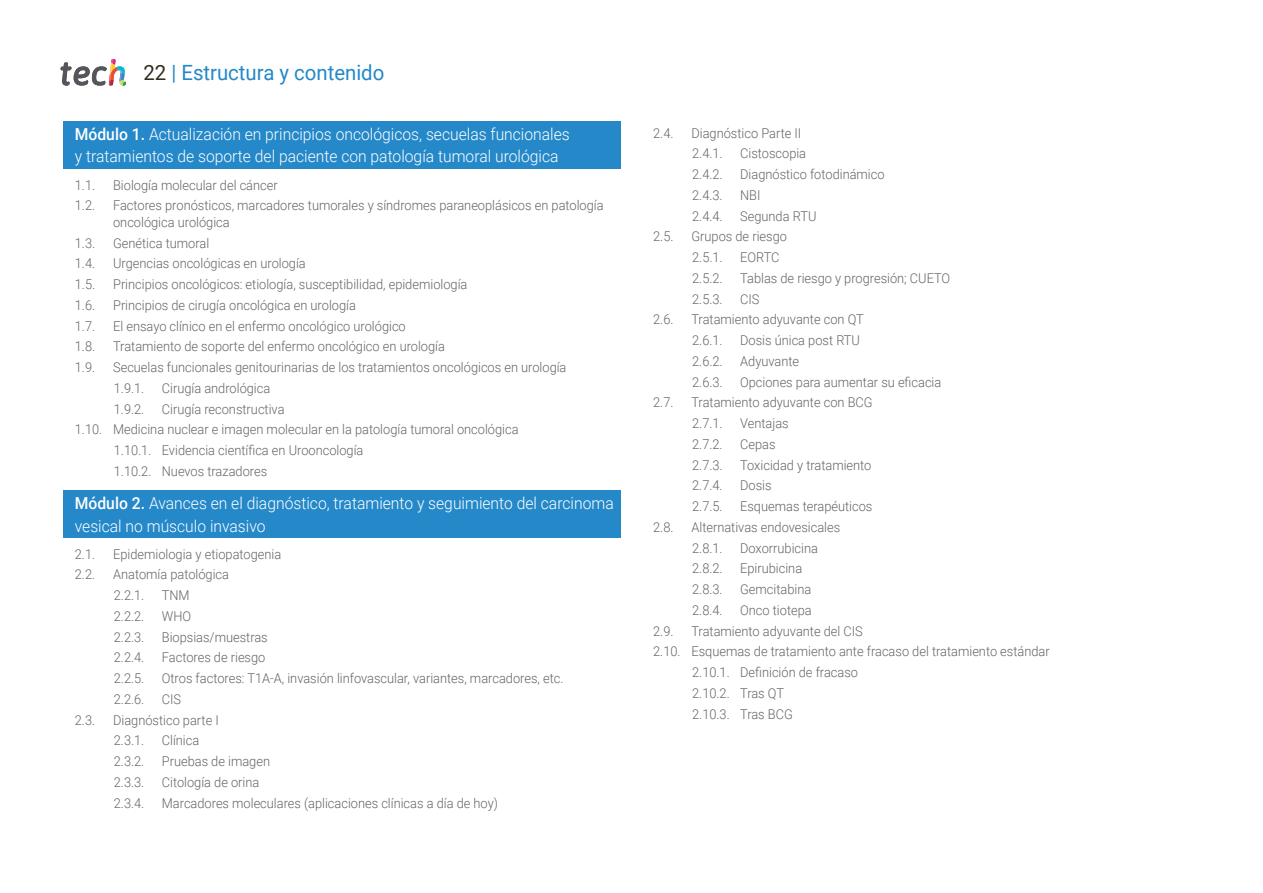
<style>
.page{position:relative;width:1263px;height:893px;background:#fff}
.page>*{position:absolute;margin:0;border:0;box-sizing:border-box;transform-origin:0 0}
.t1{font:21px "Roboto";color:#2488c9}
.t2{font:300 16.5px/22.5px "Roboto";color:#fff;scale:.95 1}
.t3{font:300 13.5px/20.7px "Roboto";color:#61646a;scale:.95 1}
.s1{color:#312e20}
.s2{font-weight:500}
</style>
<div class="page">
<div style="left:64px;top:121px;width:557px;height:48px;background:#2488c9"></div>
<div style="left:64px;top:490px;width:557px;height:48px;background:#2488c9"></div>
<svg style="left:61px;top:59px;width:65px;height:27px"></svg>
<h1 class="t1" style="left:144px;top:57px;width:242px"><span class="s1">22</span> | Estructura y contenido</h1>
<p class="t2" style="left:75px;top:122px;width:522px"><span class="s2">Módulo 1.</span> Actualización en principios oncológicos, secuelas funcionales y tratamientos de soporte del paciente con patología tumoral urológica</p>
<p class="t3" style="left:75px;top:174px;width:23px">1.1.</p>
<p class="t3" style="left:113px;top:174px;width:175px">Biología molecular del cáncer</p>
<p class="t3" style="left:75px;top:195px;width:23px">1.2.</p>
<p class="t3" style="left:113px;top:197px;width:518px;line-height:16.5px">Factores pronósticos, marcadores tumorales y síndromes paraneoplásicos en patología oncológica urológica</p>
<p class="t3" style="left:75px;top:232px;width:23px">1.3.</p>
<p class="t3" style="left:113px;top:232px;width:103px">Genética tumoral</p>
<p class="t3" style="left:75px;top:253px;width:23px">1.4.</p>
<p class="t3" style="left:113px;top:253px;width:204px">Urgencias oncológicas en urología</p>
<p class="t3" style="left:75px;top:273px;width:23px">1.5.</p>
<p class="t3" style="left:113px;top:273px;width:374px">Principios oncológicos: etiología, susceptibilidad, epidemiología</p>
<p class="t3" style="left:75px;top:294px;width:23px">1.6.</p>
<p class="t3" style="left:113px;top:294px;width:257px">Principios de cirugía oncológica en urología</p>
<p class="t3" style="left:75px;top:315px;width:23px">1.7.</p>
<p class="t3" style="left:113px;top:315px;width:310px">El ensayo clínico en el enfermo oncológico urológico</p>
<p class="t3" style="left:75px;top:336px;width:23px">1.8.</p>
<p class="t3" style="left:113px;top:336px;width:351px">Tratamiento de soporte del enfermo oncológico en urología</p>
<p class="t3" style="left:75px;top:356px;width:23px">1.9.</p>
<p class="t3" style="left:113px;top:356px;width:479px">Secuelas funcionales genitourinarias de los tratamientos oncológicos en urología<br>1.9.1.</p>
<p class="t3" style="left:162px;top:377px;width:116px">Cirugía andrológica</p>
<p class="t3" style="left:114px;top:398px;width:34px">1.9.2.</p>
<p class="t3" style="left:162px;top:398px;width:131px">Cirugía reconstructiva</p>
<p class="t3" style="left:75px;top:419px;width:468px">1.10. Medicina nuclear e imagen molecular en la patología tumoral oncológica</p>
<p class="t3" style="left:114px;top:439px;width:264px">1.10.1. Evidencia científica en Urooncología</p>
<p class="t3" style="left:114px;top:460px;width:163px">1.10.2. Nuevos trazadores</p>
<p class="t2" style="left:75px;top:491px;width:569px"><span class="s2">Módulo 2.</span> Avances en el diagnóstico, tratamiento y seguimiento del carcinoma vesical no músculo invasivo</p>
<p class="t3" style="left:75px;top:543px;width:23px">2.1.</p>
<p class="t3" style="left:113px;top:543px;width:179px">Epidemiologia y etiopatogenia</p>
<p class="t3" style="left:75px;top:564px;width:23px">2.2.</p>
<p class="t3" style="left:113px;top:564px;width:124px">Anatomía patológica<br>2.2.1.</p>
<p class="t3" style="left:162px;top:584px;width:31px">TNM</p>
<p class="t3" style="left:114px;top:605px;width:34px">2.2.2.</p>
<p class="t3" style="left:162px;top:605px;width:32px">WHO</p>
<p class="t3" style="left:114px;top:626px;width:34px">2.2.3.</p>
<p class="t3" style="left:162px;top:626px;width:113px">Biopsias/muestras</p>
<p class="t3" style="left:114px;top:647px;width:34px">2.2.4.</p>
<p class="t3" style="left:162px;top:647px;width:111px">Factores de riesgo</p>
<p class="t3" style="left:114px;top:667px;width:34px">2.2.5.</p>
<p class="t3" style="left:162px;top:667px;width:424px">Otros factores: T1A-A, invasión linfovascular, variantes, marcadores, etc.</p>
<p class="t3" style="left:114px;top:688px;width:34px">2.2.6.</p>
<p class="t3" style="left:162px;top:688px;width:22px">CIS</p>
<p class="t3" style="left:75px;top:709px;width:23px">2.3.</p>
<p class="t3" style="left:113px;top:709px;width:113px">Diagnóstico parte I<br>2.3.1.</p>
<p class="t3" style="left:162px;top:730px;width:41px">Clínica</p>
<p class="t3" style="left:114px;top:750px;width:34px">2.3.2.</p>
<p class="t3" style="left:162px;top:750px;width:115px">Pruebas de imagen</p>
<p class="t3" style="left:114px;top:771px;width:34px">2.3.3.</p>
<p class="t3" style="left:162px;top:771px;width:104px">Citología de orina</p>
<p class="t3" style="left:114px;top:792px;width:34px">2.3.4.</p>
<p class="t3" style="left:162px;top:792px;width:355px">Marcadores moleculares (aplicaciones clínicas a día de hoy)</p>
<p class="t3" style="left:653px;top:122px;width:23px">2.4.</p>
<p class="t3" style="left:691px;top:122px;width:117px">Diagnóstico Parte II<br>2.4.1.</p>
<p class="t3" style="left:740px;top:143px;width:71px">Cistoscopia</p>
<p class="t3" style="left:692px;top:164px;width:34px">2.4.2.</p>
<p class="t3" style="left:740px;top:164px;width:154px">Diagnóstico fotodinámico</p>
<p class="t3" style="left:692px;top:184px;width:34px">2.4.3.</p>
<p class="t3" style="left:740px;top:184px;width:23px">NBI</p>
<p class="t3" style="left:692px;top:205px;width:34px">2.4.4.</p>
<p class="t3" style="left:740px;top:205px;width:82px">Segunda RTU</p>
<p class="t3" style="left:653px;top:226px;width:23px">2.5.</p>
<p class="t3" style="left:691px;top:226px;width:102px">Grupos de riesgo<br>2.5.1.</p>
<p class="t3" style="left:740px;top:247px;width:43px">EORTC</p>
<p class="t3" style="left:692px;top:267px;width:34px">2.5.2.</p>
<p class="t3" style="left:740px;top:267px;width:223px">Tablas de riesgo y progresión; CUETO</p>
<p class="t3" style="left:692px;top:288px;width:34px">2.5.3.</p>
<p class="t3" style="left:740px;top:288px;width:22px">CIS</p>
<p class="t3" style="left:653px;top:309px;width:23px">2.6.</p>
<p class="t3" style="left:691px;top:309px;width:183px">Tratamiento adyuvante con QT<br>2.6.1.</p>
<p class="t3" style="left:740px;top:330px;width:128px">Dosis única post RTU</p>
<p class="t3" style="left:692px;top:350px;width:34px">2.6.2.</p>
<p class="t3" style="left:740px;top:350px;width:64px">Adyuvante</p>
<p class="t3" style="left:692px;top:371px;width:34px">2.6.3.</p>
<p class="t3" style="left:740px;top:371px;width:213px">Opciones para aumentar su eficacia</p>
<p class="t3" style="left:653px;top:392px;width:23px">2.7.</p>
<p class="t3" style="left:691px;top:392px;width:192px">Tratamiento adyuvante con BCG<br>2.7.1.</p>
<p class="t3" style="left:740px;top:413px;width:53px">Ventajas</p>
<p class="t3" style="left:692px;top:433px;width:34px">2.7.2.</p>
<p class="t3" style="left:740px;top:433px;width:39px">Cepas</p>
<p class="t3" style="left:692px;top:454px;width:34px">2.7.3.</p>
<p class="t3" style="left:740px;top:454px;width:140px">Toxicidad y tratamiento</p>
<p class="t3" style="left:692px;top:475px;width:34px">2.7.4.</p>
<p class="t3" style="left:740px;top:475px;width:35px">Dosis</p>
<p class="t3" style="left:692px;top:496px;width:34px">2.7.5.</p>
<p class="t3" style="left:740px;top:496px;width:141px">Esquemas terapéuticos</p>
<p class="t3" style="left:653px;top:516px;width:23px">2.8.</p>
<p class="t3" style="left:691px;top:516px;width:158px">Alternativas endovesicales<br>2.8.1.</p>
<p class="t3" style="left:740px;top:537px;width:83px">Doxorrubicina</p>
<p class="t3" style="left:692px;top:558px;width:34px">2.8.2.</p>
<p class="t3" style="left:740px;top:558px;width:67px">Epirubicina</p>
<p class="t3" style="left:692px;top:579px;width:34px">2.8.3.</p>
<p class="t3" style="left:740px;top:579px;width:76px">Gemcitabina</p>
<p class="t3" style="left:692px;top:599px;width:34px">2.8.4.</p>
<p class="t3" style="left:740px;top:599px;width:77px">Onco tiotepa</p>
<p class="t3" style="left:653px;top:620px;width:23px">2.9.</p>
<p class="t3" style="left:691px;top:620px;width:182px">Tratamiento adyuvante del CIS</p>
<p class="t3" style="left:653px;top:641px;width:419px">2.10. Esquemas de tratamiento ante fracaso del tratamiento estándar</p>
<p class="t3" style="left:692px;top:662px;width:176px">2.10.1. Definición de fracaso</p>
<p class="t3" style="left:692px;top:682px;width:98px">2.10.2. Tras QT</p>
<p class="t3" style="left:692px;top:703px;width:107px">2.10.3. Tras BCG</p>
</div>
